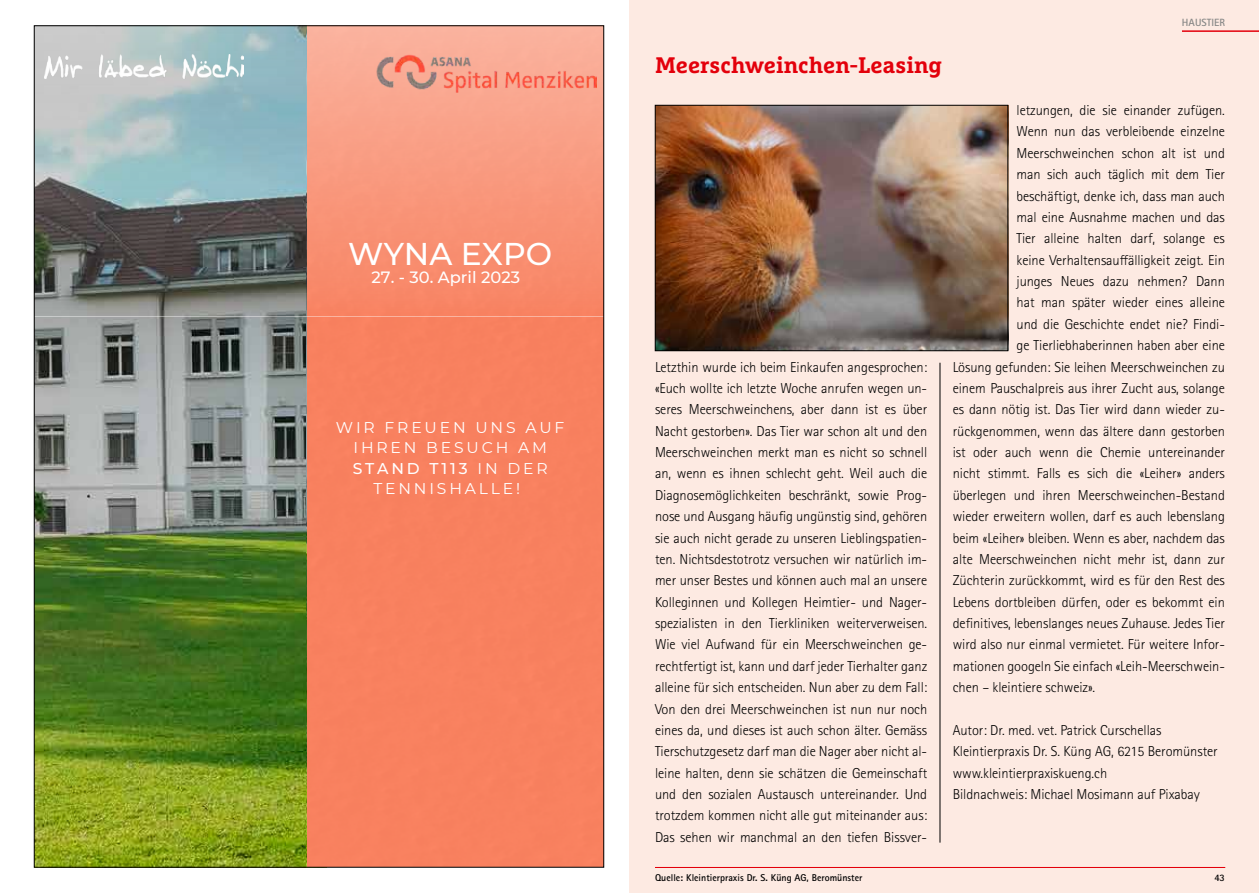
<style>
.page{position:relative;width:1259px;height:893px;background:#fff}
.page>*{position:absolute;margin:0;border:0;box-sizing:border-box;transform-origin:0 0}
.t1{font:500 31.35px "Montserrat";color:#fff}
.t2{font:700 22.5px "Marselis Slab Pro";color:#e3000b}
.t3{font:500 16.35px "Montserrat";color:#fff}
.t4{font:15.6px/20.4px "Montserrat";letter-spacing:.18em;color:#fff;text-align:center}
.t5{font:300 14.4px/21.3px "Rotis Sans Serif Std";letter-spacing:-.005em;color:#000;text-align:justify}
.t6{font:700 10.5px "Rotis Sans Serif Std";color:#868786}
.t7{font:700 9.9px "Rotis Sans Serif Std";color:#000}
.s1{font-weight:500}
</style>
<div class="page">
<div style="left:629px;top:0;width:630px;height:893px;background:#fdeae2"></div>
<hr style="left:939px;top:363px;width:1px;height:480px;background:#000">
<img style="left:657px;top:107px;width:349px;height:242px">
<div style="left:655px;top:105px;width:353px;height:246px;border:1px solid #000"></div>
<hr style="left:655px;top:867px;width:570px;height:1px;background:#e3000b">
<hr style="left:1182px;top:30px;width:77px;height:2px;background:#e3000b">
<img style="left:36px;top:317px;width:270px;height:548px">
<svg style="left:36px;top:28px;width:270px;height:289px;background:#859496"></svg>
<img style="left:45px;top:55px;width:198px;height:23px">
<div style="left:306px;top:317px;width:296px;height:548px;background:#f8815f"></div>
<div style="left:306px;top:26px;width:298px;height:291px;background:linear-gradient(to bottom,#fab39e,#f88362)"></div>
<img style="left:376px;top:55px;width:220px;height:38px">
<h1 class="t1" style="left:348px;top:232px;width:205px">WYNA EXPO</h1>
<p class="t3" style="left:371px;top:265px;width:150px">27. - 30. April 2023</p>
<h1 class="t1" style="left:374px;top:232px;width:205px">WYNA EXPO</h1>
<p class="t3" style="left:397px;top:265px;width:150px">27. - 30. April 2023</p>
<p class="t4" style="left:336px;top:417px;width:230px">WIR FREUEN UNS AUF<br>IHREN BESUCH AM<br><span class="s1">STAND T113</span> IN DER<br>TENNISHALLE!</p>
<p class="t4" style="left:361px;top:417px;width:230px">WIR FREUEN UNS AUF<br>IHREN BESUCH AM<br><span class="s1">STAND T113</span> IN DER<br>TENNISHALLE!</p>
<p class="t6" style="left:1182px;top:15px;width:44px">HAUSTIER</p>
<h2 class="t2" style="left:655px;top:51px;width:289px">Meerschweinchen-Leasing</h2>
<p class="t5" style="left:655px;top:356px;width:274px">Letzthin wurde ich beim Einkaufen angesprochen: «Euch wollte ich letzte Woche anrufen wegen un&shy;seres Meerschweinchens, aber dann ist es über Nacht gestorben». Das Tier war schon alt und den Meerschweinchen merkt man es nicht so schnell an, wenn es ihnen schlecht geht. Weil auch die Diagnosemöglichkeiten beschränkt, sowie Prog&shy;nose und Ausgang häufig ungünstig sind, gehören sie auch nicht gerade zu unseren Lieblingspatien&shy;ten. Nichtsdestotrotz versuchen wir natürlich im&shy;mer unser Bestes und können auch mal an unsere Kolleginnen und Kollegen Heimtier- und Nager&shy;spezialisten in den Tierkliniken weiterverweisen.<br>Wie viel Aufwand für ein Meerschweinchen ge&shy;rechtfertigt ist, kann und darf jeder Tierhalter ganz alleine für sich entscheiden. Nun aber zu dem Fall:<br>Von den drei Meerschweinchen ist nun nur noch eines da, und dieses ist auch schon älter. Gemäss Tierschutzgesetz darf man die Nager aber nicht al&shy;leine halten, denn sie schätzen die Gemeinschaft und den sozialen Austausch untereinander. Und trotzdem kommen nicht alle gut miteinander aus:<br>Das sehen wir manchmal an den tiefen Bissver-</p>
<p class="t5" style="left:1016px;top:100px;width:210px">letzungen, die sie einander zufügen.</p>
<p class="t5" style="left:1016px;top:121px;width:210px">Wenn nun das verbleibende einzelne</p>
<p class="t5" style="left:1016px;top:143px;width:210px">Meerschweinchen schon alt ist und</p>
<p class="t5" style="left:1016px;top:164px;width:210px">man sich auch täglich mit dem Tier</p>
<p class="t5" style="left:1016px;top:185px;width:210px">beschäftigt, denke ich, dass man auch</p>
<p class="t5" style="left:1016px;top:207px;width:210px">mal eine Ausnahme machen und das</p>
<p class="t5" style="left:1016px;top:228px;width:210px">Tier alleine halten darf, solange es</p>
<p class="t5" style="left:1016px;top:249px;width:210px">keine Verhaltensauffälligkeit zeigt. Ein</p>
<p class="t5" style="left:1016px;top:271px;width:210px">junges Neues dazu nehmen? Dann</p>
<p class="t5" style="left:1016px;top:292px;width:210px">hat man später wieder eines alleine</p>
<p class="t5" style="left:1016px;top:313px;width:210px">und die Geschichte endet nie? Findi-</p>
<p class="t5" style="left:1016px;top:335px;width:210px">ge Tierliebhaberinnen haben aber eine</p>
<p class="t5" style="left:952px;top:356px;width:274px">Lösung gefunden: Sie leihen Meerschweinchen zu</p>
<p class="t5" style="left:952px;top:378px;width:274px">einem Pauschalpreis aus ihrer Zucht aus, solange</p>
<p class="t5" style="left:952px;top:399px;width:274px">es dann nötig ist. Das Tier wird dann wieder zu-</p>
<p class="t5" style="left:952px;top:420px;width:274px">rückgenommen, wenn das ältere dann gestorben</p>
<p class="t5" style="left:952px;top:442px;width:274px">ist oder auch wenn die Chemie untereinander</p>
<p class="t5" style="left:952px;top:463px;width:274px">nicht stimmt. Falls es sich die «Leiher» anders</p>
<p class="t5" style="left:952px;top:485px;width:274px">überlegen und ihren Meerschweinchen-Bestand</p>
<p class="t5" style="left:952px;top:506px;width:274px">wieder erweitern wollen, darf es auch lebenslang</p>
<p class="t5" style="left:952px;top:527px;width:274px">beim «Leiher» bleiben. Wenn es aber, nachdem das</p>
<p class="t5" style="left:952px;top:549px;width:274px">alte Meerschweinchen nicht mehr ist, dann zur</p>
<p class="t5" style="left:952px;top:570px;width:274px">Züchterin zurückkommt, wird es für den Rest des</p>
<p class="t5" style="left:952px;top:591px;width:274px">Lebens dortbleiben dürfen, oder es bekommt ein</p>
<p class="t5" style="left:952px;top:613px;width:274px">definitives, lebenslanges neues Zuhause. Jedes Tier</p>
<p class="t5" style="left:952px;top:634px;width:274px">wird also nur einmal vermietet. Für weitere Infor-</p>
<p class="t5" style="left:952px;top:656px;width:274px">mationen googeln Sie einfach «Leih-Meerschwein-</p>
<p class="t5" style="left:952px;top:677px;width:144px">chen – kleintiere schweiz».</p>
<p class="t5" style="left:952px;top:720px;width:266px;text-align:left">Autor: Dr. med. vet. Patrick Curschellas Kleintierpraxis Dr. S. Küng AG, 6215 Beromünster www.kleintierpraxiskueng.ch<br>Bildnachweis: Michael Mosimann auf Pixabay</p>
<p class="t7" style="left:655px;top:871px;width:209px">Quelle: Kleintierpraxis Dr. S. Küng AG, Beromünster</p>
<p class="t7" style="left:1214px;top:871px;width:12px">43</p>
</div>
